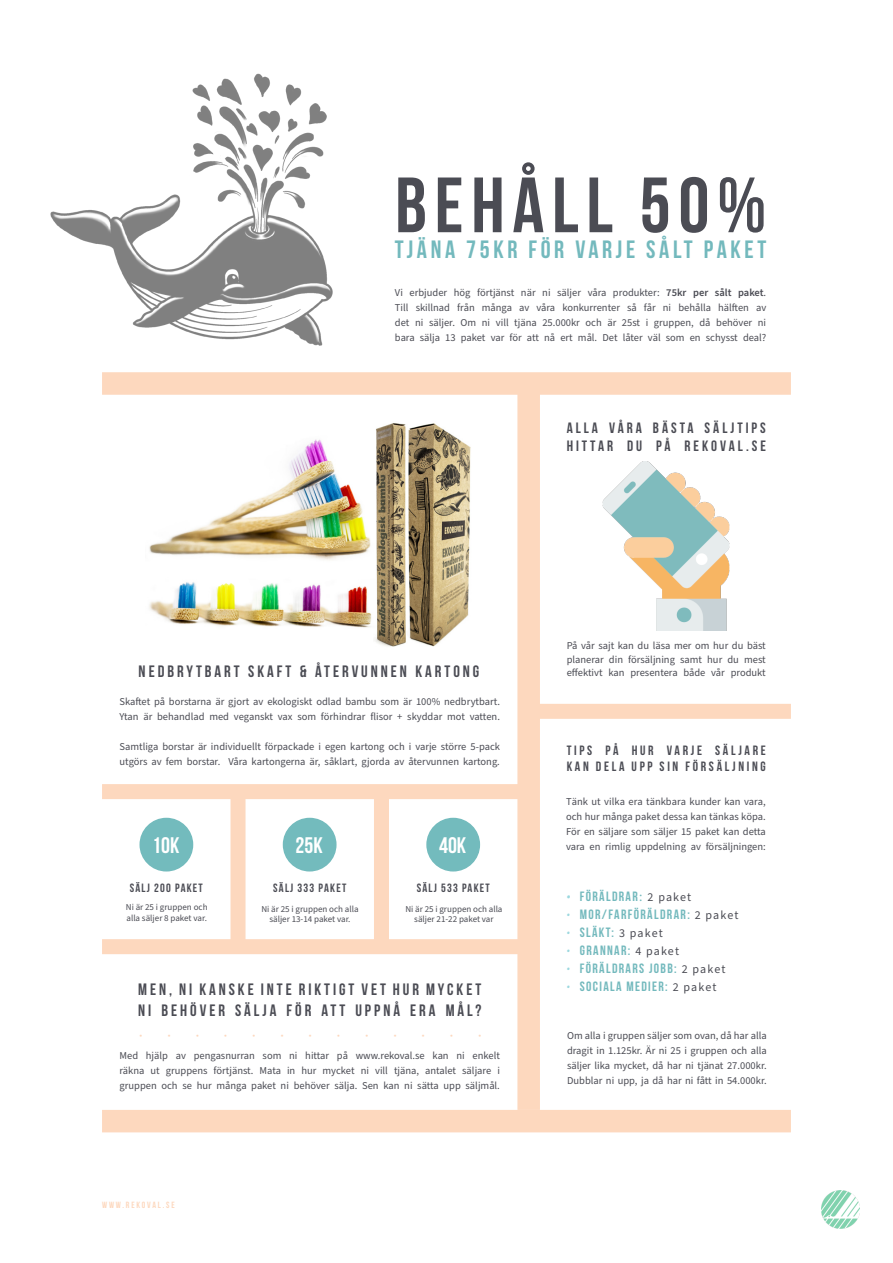
<style>
.page{position:relative;width:893px;height:1263px;background:#fff}
.page>*{position:absolute;margin:0;border:0;box-sizing:border-box;transform-origin:0 0}
._14_Small_Header_gra{font:700 78.15px "Bebas Neue";letter-spacing:.1em;color:#4b4c54}
._14_Small_Header_gra-2{font:700 25.05px "Bebas Neue";letter-spacing:.145em;color:#73b9bd}
._19_Slogan_gray_Jack{font:700 22.5px "Bebas Neue";color:#fff}
._11_Small_Header_gra{font:16.5px/21px "Bebas Neue";letter-spacing:.18em;color:#4b4c54}
._11_Small_Header_gra-2{font:16.5px "Source Sans Pro";color:#fdd8be}
._10_Small_Header_gra{font:15px/18px "Bebas Neue";letter-spacing:.2em;color:#4b4c54}
._19_Slogan_gray_Jack-2{font:13.5px "Bebas Neue";letter-spacing:.1em;color:#73b9bd}
._10_Small_Header_gra-2{font:13.5px/16.2px "Bebas Neue";letter-spacing:.2em;color:#4b4c54}
._7_Small_Header_gray{font:12px "Bebas Neue";letter-spacing:.1em;color:#4b4c54}
.t1{font:italic 300 12px "Source Sans Pro";color:#9cd8df}
.t2{font:italic 600 12px "Source Sans Pro";color:#9cd8df}
._7_Content_gray_C_So{font:10.5px/15px "Source Sans Pro";color:#4b4c54}
._6_Content_gray_Sour{font:10.5px/15px "Source Sans Pro";color:#4b4c54;text-align:justify}
._7_Content_gray_Sour{font:10.5px/15px "Source Sans Pro";color:#4b4c54;text-align:justify}
._5_Content_gray_C_So{font:9px/10.5px "Source Sans Pro";color:#4b4c54;text-align:center}
._6_Content_gray_C_Be{font:9px "Bebas Neue";letter-spacing:.2em;color:#fdd8be}
.s1{font-weight:600}
.s2{font-family:"Source Sans Pro"}
.s3{font-family:"Source Sans Pro";font-size:12px;color:#4b4c54}
</style>
<div class="page">
<img style="left:602px;top:462px;width:128px;height:169px">
<div style="left:102px;top:784px;width:427px;height:15px;background:#fdd8be"></div>
<div style="left:529px;top:704px;width:262px;height:15px;background:#fdd8be"></div>
<div style="left:102px;top:372px;width:689px;height:23px;background:#fdd8be"></div>
<div style="left:102px;top:939px;width:427px;height:15px;background:#fdd8be"></div>
<div style="left:231px;top:792px;width:15px;height:155px;background:#fdd8be"></div>
<div style="left:374px;top:792px;width:15px;height:155px;background:#fdd8be"></div>
<div style="left:517px;top:385px;width:23px;height:725px;background:#fdd8be"></div>
<img style="left:50px;top:73px;width:282px;height:273px">
<img style="left:822px;top:1190px;width:37px;height:38px">
<div style="left:284px;top:818px;width:52px;height:53px;background:#73bbbd;border-radius:50%"></div>
<div style="left:283px;top:818px;width:54px;height:53px;border:2px solid #73bbbd;border-radius:50%"></div>
<div style="left:140px;top:818px;width:52px;height:53px;background:#73bbbd;border-radius:50%"></div>
<div style="left:139px;top:818px;width:54px;height:53px;border:2px solid #73bbbd;border-radius:50%"></div>
<div style="left:427px;top:818px;width:52px;height:53px;background:#73bbbd;border-radius:50%"></div>
<div style="left:426px;top:818px;width:54px;height:53px;border:2px solid #73bbbd;border-radius:50%"></div>
<img style="left:149px;top:423px;width:322px;height:224px">
<div style="left:102px;top:1110px;width:689px;height:22px;background:#fdd8be"></div>
<p class="_14_Small_Header_gra" style="left:395px;top:162px;width:373px">BEHÅLL 50%</p>
<p class="_14_Small_Header_gra-2" style="left:395px;top:236px;width:373px">TJÄNA 75KR FÖR VARJE SÅLT PAKET</p>
<p class="_7_Content_gray_Sour" style="left:395px;top:286px;width:373px">Vi erbjuder hög förtjänst när ni säljer våra produkter: <span class="s1">75kr per sålt paket</span>.<br>Till skillnad från många av våra konkurrenter så får ni behålla hälften av det ni säljer. Om ni vill tjäna 25.000kr och är 25st i gruppen, då behöver ni bara sälja 13 paket var för att nå ert mål. Det låter väl som en schysst deal?</p>
<p class="_10_Small_Header_gra" style="left:567px;top:418px;width:201px">ALLA VÅRA BÄSTA SÄLJTIPS<br>HITTAR DU PÅ REKOVAL.SE</p>
<p class="_11_Small_Header_gra" style="left:139px;top:660px;width:342px">NEDBRYTBART SKAFT &amp; ÅTERVUNNEN KARTONG</p>
<p class="_7_Content_gray_C_So" style="left:120px;top:694px;width:382px">Skaftet på borstarna är gjort av ekologiskt odlad bambu som är 100% nedbrytbart.<br>Ytan är behandlad med veganskt vax som förhindrar flisor + skyddar mot vatten.</p>
<p class="_7_Content_gray_C_So" style="left:120px;top:739px;width:382px">Samtliga borstar är individuellt förpackade i egen kartong och i varje större 5-pack utgörs av fem borstar. Våra kartongerna är, såklart, gjorda av återvunnen kartong.</p>
<p class="_19_Slogan_gray_Jack" style="left:152px;top:833px;width:29px">10K</p>
<p class="_19_Slogan_gray_Jack" style="left:296px;top:833px;width:29px">25K</p>
<p class="_19_Slogan_gray_Jack" style="left:439px;top:833px;width:29px">40K</p>
<p class="_7_Small_Header_gray" style="left:130px;top:881px;width:75px">SÄLJ 200 PAKET</p>
<p class="_7_Small_Header_gray" style="left:273px;top:881px;width:75px">SÄLJ 333 PAKET</p>
<p class="_7_Small_Header_gray" style="left:417px;top:881px;width:75px">SÄLJ 533 PAKET</p>
<p class="_5_Content_gray_C_So" style="left:126px;top:902px;width:83px;text-align:left">Ni är 25 i gruppen och alla säljer 8 paket var.</p>
<p class="_5_Content_gray_C_So" style="left:261px;top:904px;width:99px">Ni är 25 i gruppen och alla säljer 13-14 paket var.</p>
<p class="_5_Content_gray_C_So" style="left:405px;top:903px;width:99px">Ni är 25 i gruppen och alla säljer 21-22 paket var</p>
<p class="_11_Small_Header_gra" style="left:138px;top:979px;width:345px">MEN, NI KANSKE INTE RIKTIGT VET HUR MYCKET<br>NI BEHÖVER SÄLJA FÖR ATT UPPNÅ ERA MÅL?</p>
<p class="_11_Small_Header_gra-2" style="left:139px;top:1024px;width:34px">· ·</p>
<p class="_11_Small_Header_gra-2" style="left:195px;top:1024px;width:34px">· ·</p>
<p class="_11_Small_Header_gra-2" style="left:252px;top:1024px;width:34px">· ·</p>
<p class="_11_Small_Header_gra-2" style="left:308px;top:1024px;width:34px">· ·</p>
<p class="_11_Small_Header_gra-2" style="left:365px;top:1024px;width:34px">· ·</p>
<p class="_11_Small_Header_gra-2" style="left:421px;top:1024px;width:34px">· ·</p>
<p class="_11_Small_Header_gra-2" style="left:478px;top:1024px;width:6px">·</p>
<p class="_7_Content_gray_C_So" style="left:120px;top:1049px;width:382px;text-align:justify">Med hjälp av pengasnurran som ni hittar på www.rekoval.se kan ni enkelt räkna ut gruppens förtjänst. Mata in hur mycket ni vill tjäna, antalet säljare i gruppen och se hur många paket ni behöver sälja. Sen kan ni sätta upp säljmål.</p>
<p class="_6_Content_gray_C_Be" style="left:102px;top:1200px;width:74px">WWW.REKOVAL.SE</p>
<p class="_6_Content_gray_Sour" style="left:567px;top:639px;width:201px;line-height:13.5px">På vår sajt kan du läsa mer om hur du bäst planerar din försäljning samt hur du mest effektivt kan presentera både vår produkt</p>
<p class="_10_Small_Header_gra-2" style="left:567px;top:742px;width:201px">TIPS PÅ HUR VARJE SÄLJARE<br>KAN DELA UPP SIN FÖRSÄLJNING</p>
<p class="_6_Content_gray_Sour" style="left:566px;top:794px;width:201px">Tänk ut vilka era tänkbara kunder kan vara,</p>
<p class="_6_Content_gray_Sour" style="left:566px;top:809px;width:201px">och hur många paket dessa kan tänkas köpa.<br>För en säljare som säljer 15 paket kan detta vara en rimlig uppdelning av försäljningen:</p>
<p class="_19_Slogan_gray_Jack-2" style="left:580px;top:889px;width:113px">FÖRÄLDRAR<span class="s2">:</span> <span class="s3">2 paket</span></p>
<p class="_19_Slogan_gray_Jack-2" style="left:580px;top:907px;width:160px">MOR/FARFÖRÄLDRAR: <span class="s3">2 paket</span></p>
<p class="_19_Slogan_gray_Jack-2" style="left:580px;top:925px;width:84px">SLÄKT: <span class="s3">3 paket</span></p>
<p class="_19_Slogan_gray_Jack-2" style="left:580px;top:943px;width:101px">GRANNAR: <span class="s3">4 paket</span></p>
<p class="_19_Slogan_gray_Jack-2" style="left:580px;top:961px;width:147px">FÖRÄLDRARS JOBB: <span class="s3">2 paket</span></p>
<p class="_19_Slogan_gray_Jack-2" style="left:580px;top:979px;width:138px">SOCIALA MEDIER: <span class="s3">2 paket</span></p>
<p class="_6_Content_gray_Sour" style="left:567px;top:1028px;width:201px">Om alla i gruppen säljer som ovan, då har alla dragit in 1.125kr. Är ni 25 i gruppen och alla säljer lika mycket, då har ni tjänat 27.000kr.<br>Dubblar ni upp, ja då har ni fått in 54.000kr.</p>
<p class="t2" style="left:567px;top:887px;width:5px">•</p>
<p class="t1" style="left:567px;top:905px;width:5px">•</p>
<p class="t1" style="left:567px;top:923px;width:5px">•</p>
<p class="t1" style="left:567px;top:941px;width:5px">•</p>
<p class="t1" style="left:567px;top:959px;width:5px">•</p>
<p class="t1" style="left:567px;top:977px;width:5px">•</p>
</div>
